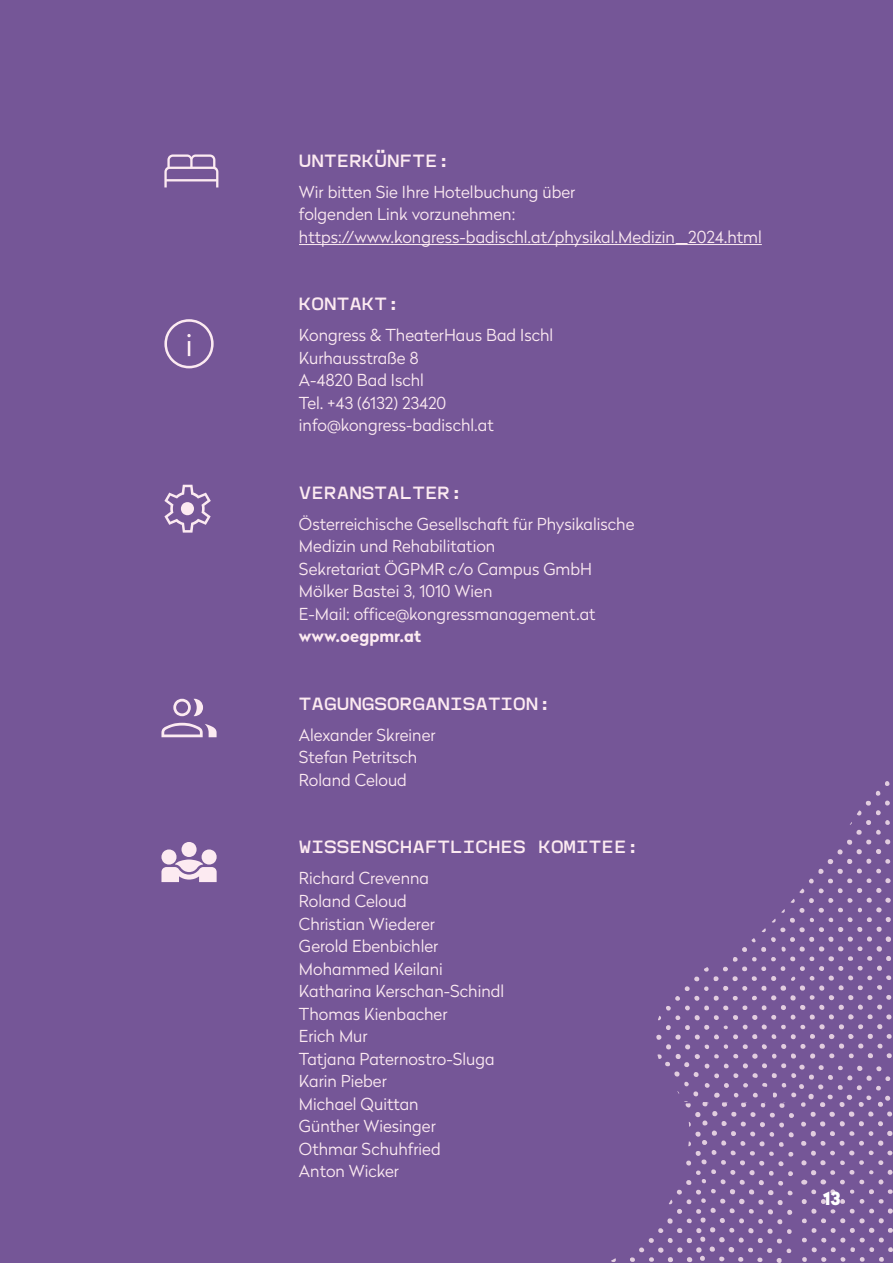
<style>
.page{position:relative;width:893px;height:1263px;background:#755697}
.page>*{position:absolute;margin:0;border:0;box-sizing:border-box;transform-origin:0 0}
.t1{font:500 21px "Compagnon";color:#fceaf1}
.t2{font:900 18px "Radikal";color:#fff}
.t3{font:300 16.5px/22.5px "Radikal";color:#fceaf1}
.t4{font:700 16.5px "Radikal";color:#fceaf1}
</style>
<div class="page">
<svg style="left:164px;top:154px;width:54px;height:33px"></svg>
<svg style="left:164px;top:319px;width:50px;height:49px"></svg>
<svg style="left:161px;top:699px;width:56px;height:38px"></svg>
<svg style="left:164px;top:485px;width:47px;height:48px"></svg>
<svg style="left:611px;top:781px;width:282px;height:481px"></svg>
<svg style="left:665px;top:1062px;width:225px;height:201px"></svg>
<hr style="left:299px;top:244px;width:463px;height:1px;background:#fceaf1">
<svg style="left:161px;top:842px;width:56px;height:40px"></svg>
<p class="t1" style="left:299px;top:147px;width:153px">UNTERKÜNFTE:</p>
<p class="t3" style="left:299px;top:180px;width:464px">Wir bitten Sie Ihre Hotelbuchung über<br>folgenden Link vorzunehmen: https://www.kongress-badischl.at/physikal.Medizin_2024.html</p>
<p class="t1" style="left:299px;top:291px;width:102px">KONTAKT:</p>
<p class="t3" style="left:299px;top:323px;width:256px">Kongress &amp; TheaterHaus Bad Ischl<br>Kurhausstraße 8<br>A-4820 Bad Ischl<br>Tel. +43 (6132) 23420 info@kongress-badischl.at</p>
<p class="t1" style="left:299px;top:479px;width:165px">VERANSTALTER:</p>
<p class="t3" style="left:299px;top:512px;width:337px">Österreichische Gesellschaft für Physikalische Medizin und Rehabilitation<br>Sekretariat ÖGPMR c/o Campus GmbH Mölker Bastei 3, 1010 Wien<br>E-Mail: office@kongressmanagement.at</p>
<p class="t4" style="left:299px;top:624px;width:124px">www.oegpmr.at</p>
<p class="t1" style="left:299px;top:690px;width:254px">TAGUNGSORGANISATION:</p>
<p class="t3" style="left:299px;top:723px;width:138px">Alexander Skreiner<br>Stefan Petritsch<br>Roland Celoud</p>
<p class="t1" style="left:299px;top:834px;width:342px">WISSENSCHAFTLICHES KOMITEE:</p>
<p class="t3" style="left:299px;top:866px;width:207px">Richard Crevenna<br>Roland Celoud<br>Christian Wiederer<br>Gerold Ebenbichler<br>Mohammed Keilani<br>Katharina Kerschan-Schindl<br>Thomas Kienbacher<br>Erich Mur<br>Tatjana Paternostro-Sluga<br>Karin Pieber<br>Michael Quittan<br>Günther Wiesinger<br>Othmar Schuhfried<br>Anton Wicker</p>
<p class="t2" style="left:823px;top:1185px;width:18px">13</p>
</div>
